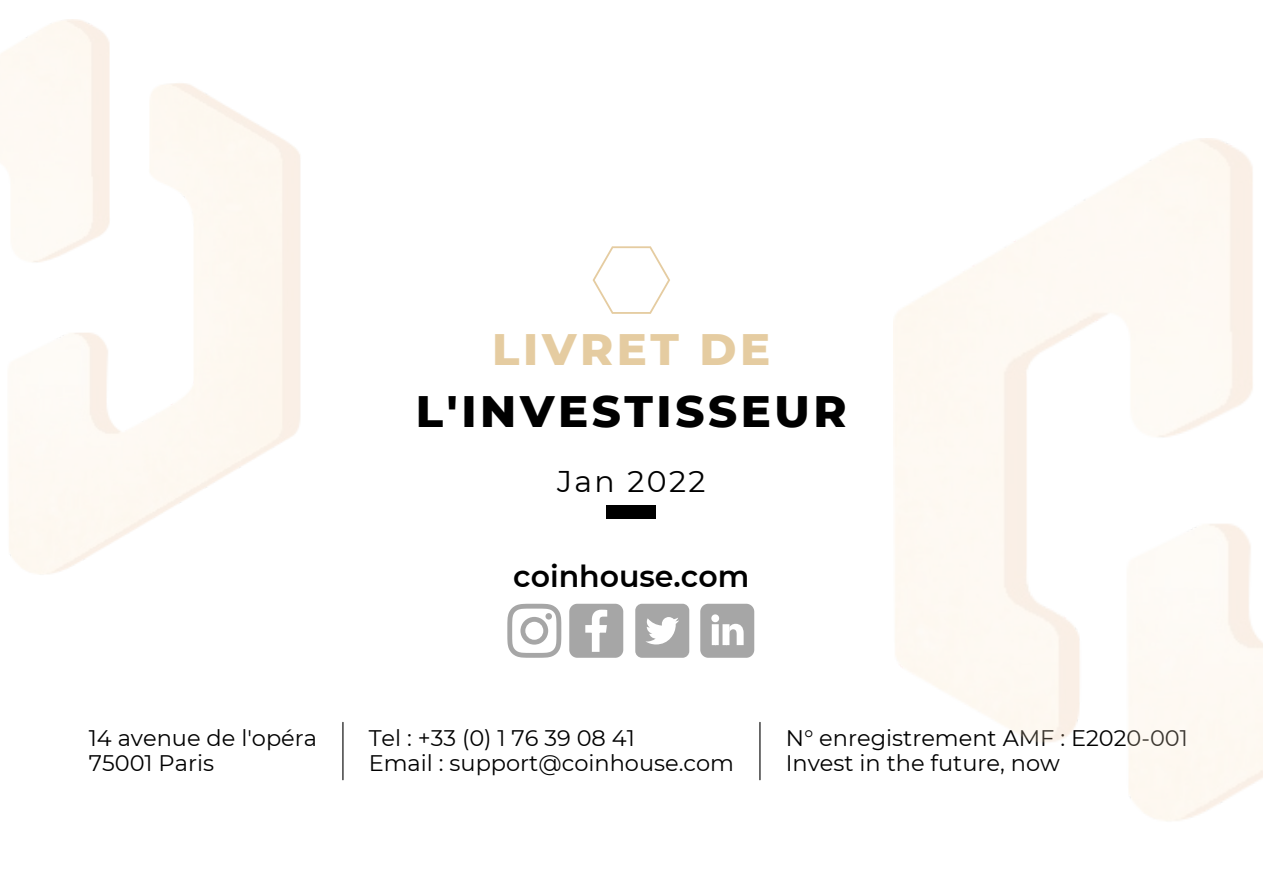
<style>
.page{position:relative;width:1263px;height:894px;background:#fff}
.page>*{position:absolute;margin:0;border:0;box-sizing:border-box;transform-origin:0 0}
.t1{font:800 44.85px "Montserrat";letter-spacing:.08em;color:#000}
.t2{font:800 44.85px "Montserrat";letter-spacing:.08em;color:#e5cca1}
.t3{font:600 30px "Montserrat";color:#000}
.t4{font:30px "Montserrat";letter-spacing:.08em;color:#000}
.t5{font:22.5px "Montserrat";color:#000}
</style>
<div class="page">
<svg style="left:569px;top:603px;width:54px;height:54px"></svg>
<div style="left:635px;top:603px;width:54px;height:54px;background:#a6a6a6;border-radius:7px"></div>
<svg style="left:646px;top:617px;width:33px;height:27px"></svg>
<svg style="left:700px;top:603px;width:54px;height:54px"></svg>
<svg style="left:507px;top:603px;width:54px;height:54px"></svg>
<div style="left:545px;top:613px;width:7px;height:6px;background:#a6a6a6;border-radius:50%"></div>
<hr style="left:342px;top:722px;width:1px;height:57px;background:#000">
<hr style="left:759px;top:722px;width:1px;height:57px;background:#000">
<img style="left:0;top:20px;width:301px;height:555px">
<div style="left:606px;top:504px;width:50px;height:14px;background:#000"></div>
<svg style="left:593px;top:246px;width:77px;height:68px"></svg>
<p class="t2" style="left:492px;top:322px;width:280px">LIVRET DE</p>
<p class="t1" style="left:416px;top:384px;width:432px">L'INVESTISSEUR</p>
<p class="t4" style="left:557px;top:462px;width:150px">Jan 2022</p>
<p class="t3" style="left:513px;top:557px;width:237px">coinhouse.com</p>
<p class="t5" style="left:89px;top:724px;width:230px">14 avenue de l'opéra</p>
<p class="t5" style="left:89px;top:749px;width:127px">75001 Paris</p>
<p class="t5" style="left:369px;top:724px;width:268px">Tel : +33 (0) 1 76 39 08 41</p>
<p class="t5" style="left:369px;top:749px;width:367px">Email : support@coinhouse.com</p>
<p class="t5" style="left:786px;top:724px;width:404px">N° enregistrement AMF : E2020-001</p>
<p class="t5" style="left:786px;top:749px;width:276px">Invest in the future, now</p>
</div>
